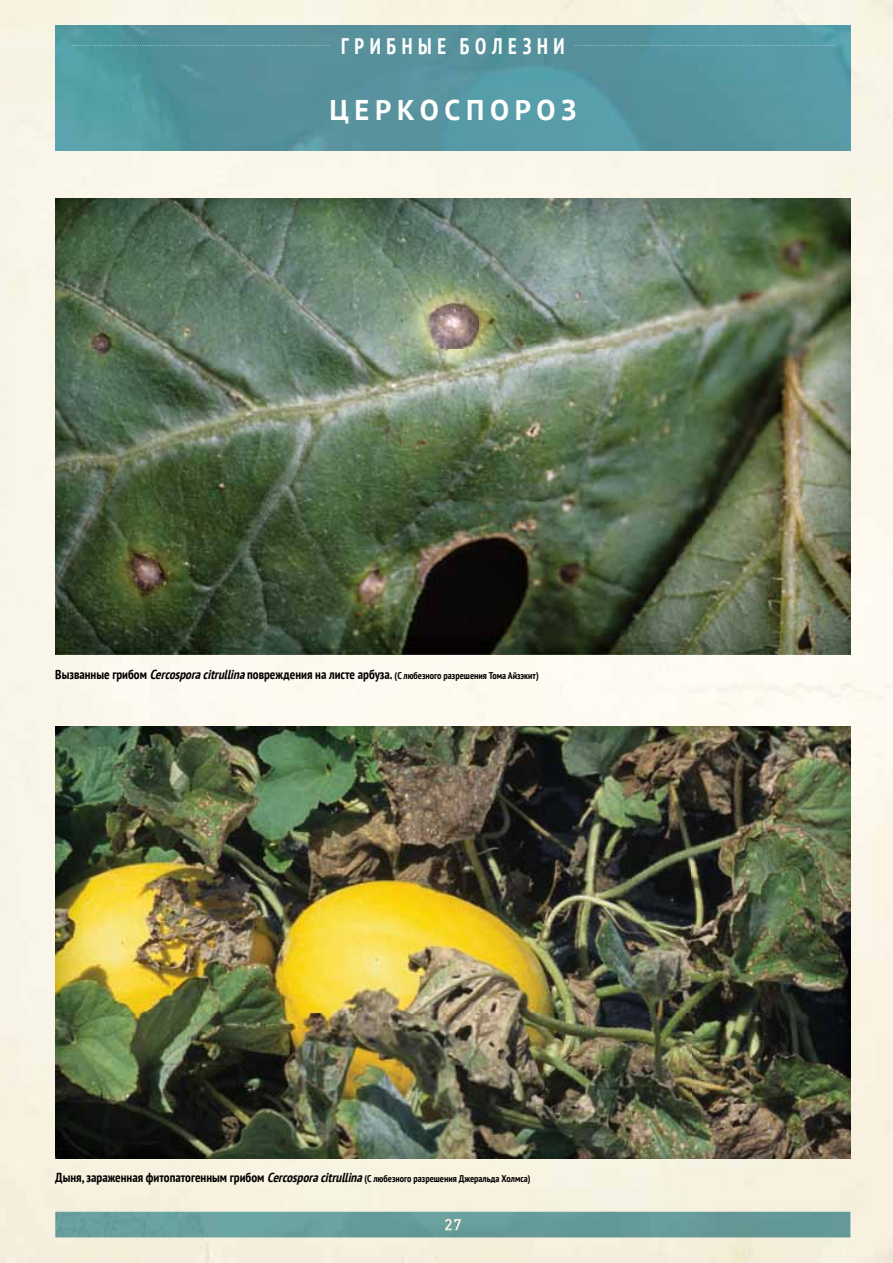
<style>
.page{position:relative;width:893px;height:1263px;background:#fff}
.page>*{position:absolute;margin:0;border:0;box-sizing:border-box;transform-origin:0 0}
.t1{font:700 28.5px "PT Sans";letter-spacing:.2em;color:#fff}
.t2{font:700 condensed 22.5px "PT Sans";letter-spacing:.28em;color:#fff;scale:.9 1}
.t3{font:700 condensed 13.05px "PT Sans";color:#000}
.t4{font:700 condensed 9.75px "PT Sans";color:#000}
.s1{font-style:italic}
.s2{font-size:9.75px}
.s3{font-size:13.05px}
.s4{font-style:italic;font-size:13.05px}
</style>
<div class="page">
<img style="left:841px;top:0;width:52px;height:1263px">
<div style="left:0;top:0;width:841px;height:50px;background:#f8f3e1"></div>
<div style="left:0;top:101px;width:841px;height:100px;background:#f9f5e9"></div>
<div style="left:0;top:607px;width:841px;height:150px;background:#fefaef"></div>
<div style="left:0;top:1112px;width:841px;height:151px;background:#f7f1df"></div>
<img style="left:55px;top:1212px;width:795px;height:25px">
<img style="left:445px;top:1219px;width:16px;height:11px">
<img style="left:55px;top:26px;width:795px;height:124px">
<svg style="left:73px;top:45px;width:256px;height:1px"></svg>
<svg style="left:575px;top:45px;width:258px;height:1px"></svg>
<img style="left:55px;top:198px;width:795px;height:456px">
<img style="left:55px;top:726px;width:795px;height:432px">
<p class="t2" style="left:341px;top:31px;width:250px">ГРИБНЫЕ БОЛЕЗНИ</p>
<p class="t1" style="left:329px;top:91px;width:248px">ЦЕРКОСПОРОЗ</p>
<p class="t3" style="left:55px;top:666px;width:485px">Вызванные грибом <span class="s1">Cercosporacitrullina</span>повреждения на листе арбуза. <span class="s2">(С любезного разрешения Тома Айзэкит)</span></p>
<p class="t4" style="left:55px;top:1172px;width:477px"><span class="s3">Дыня, зараженная фитопатогенным грибом</span> <span class="s4">Cercosporacitrullina</span>(С любезного разрешения Джеральда Холмса)</p>
</div>
